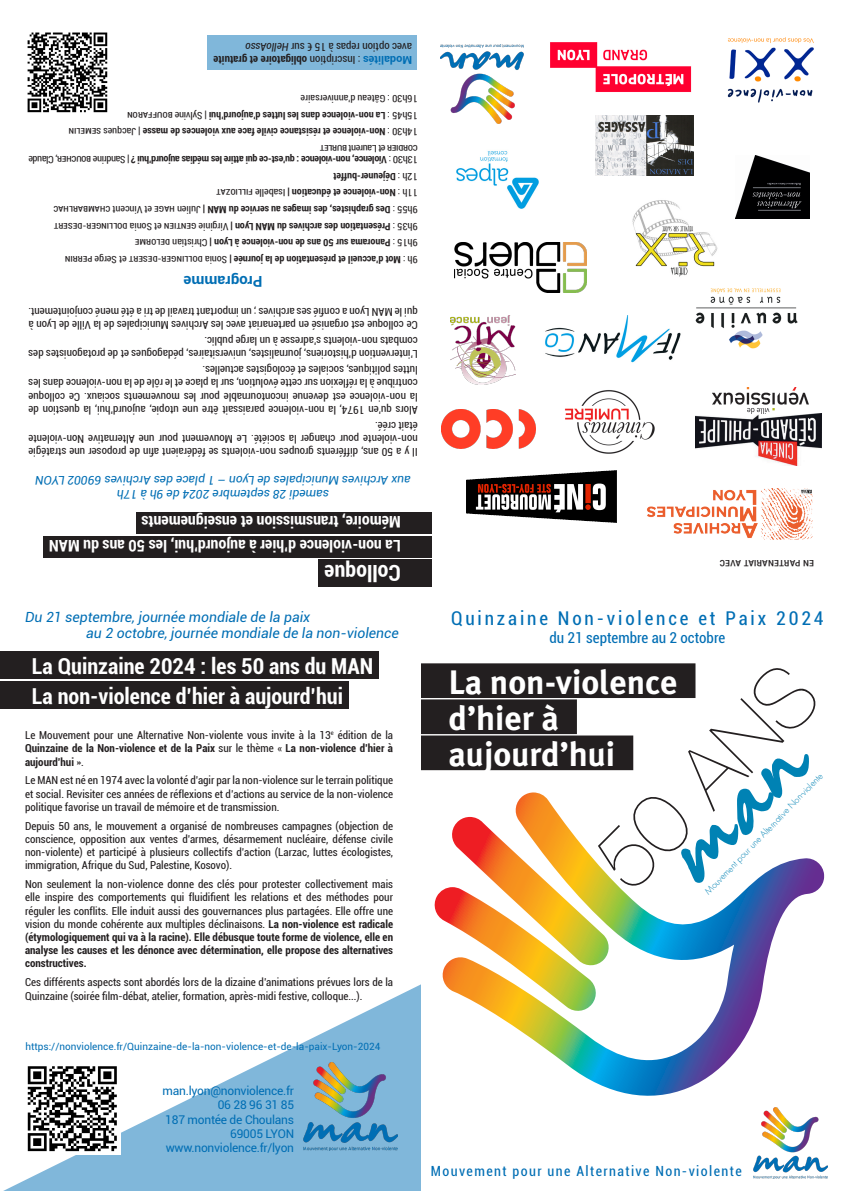
<style>
.page{position:relative;width:842px;height:1191px;background:#fff}
.page>*{position:absolute;margin:0;border:0;box-sizing:border-box;transform-origin:0 0}
.t1{font:200 84.9px "Helvetica Neue";color:#231f20}
.t2{font:700 33.9px/36px "Meta Plus";color:#fff}
.Titre_cadre_noir{font:700 condensed 22px "Roboto";color:#fff}
.t3{font:condensed 19px "Roboto";letter-spacing:.15em;color:#006eb4}
.Titre_cadre_noir-2{font:700 condensed 16px "Roboto";color:#fff}
.t4{font:condensed 15px "Roboto";color:#006eb4}
.t5{font:700 15px "Roboto";color:#006eb4}
.t6{font:italic 14px "Roboto";color:#006eb4}
.t7{font:condensed 14px "Roboto";letter-spacing:.1em;color:#006eb4}
.t8{font:12px "Roboto";letter-spacing:-.02em;color:#006eb4}
.Style_de_paragraphe_1{font:italic 12px "Roboto";color:#006eb4}
.Style_de_paragraphe_2{font:condensed 11px/13.2px "Roboto";color:#231f20;text-align:justify}
.t9{font:700 condensed 10px "Roboto";color:#231f20}
.t10{font:700 condensed 10px/11px "Roboto";letter-spacing:-.02em;color:#231f20}
.t11{font:condensed 10px "Roboto";color:#231f20}
.t12{font:10px "Roboto";color:#006eb4}
.t13{font:300 8.8px "Futura";color:#0082b4}
.s1{font-weight:700;font-stretch:normal;color:#006eb4}
.s2{font-weight:700}
.s3{font-style:italic}
.s4{font-weight:400}
</style>
<div class="page">
<svg style="left:3px;top:984px;width:418px;height:207px"></svg>
<div style="left:421px;top:663px;width:274px;height:35px;background:#231f20"></div>
<div style="left:421px;top:699px;width:156px;height:35px;background:#231f20"></div>
<div style="left:421px;top:735px;width:212px;height:35px;background:#231f20"></div>
<svg style="left:440px;top:792px;width:384px;height:304px"></svg>
<svg style="left:667px;top:754px;width:142px;height:129px"></svg>
<img style="left:303px;top:1062px;width:94px;height:88px">
<div style="left:1px;top:651px;width:378px;height:28px;background:#231f20"></div>
<div style="left:1px;top:681px;width:348px;height:28px;background:#231f20"></div>
<img style="left:753px;top:1107px;width:74px;height:71px">
<img style="left:24px;top:1061px;width:97px;height:94px">
<div style="left:207px;top:35px;width:209px;height:34px;background:#80b7da"></div>
<img style="left:451px;top:315px;width:65px;height:69px">
<div style="left:319px;top:559px;width:113px;height:28px;background:#231f20"></div>
<div style="left:43px;top:536px;width:389px;height:21px;background:#231f20"></div>
<div style="left:136px;top:512px;width:296px;height:21px;background:#231f20"></div>
<img style="left:727px;top:37px;width:87px;height:66px">
<img style="left:632px;top:200px;width:86px;height:77px">
<img style="left:440px;top:45px;width:83px;height:78px">
<img style="left:735px;top:155px;width:75px;height:63px">
<img style="left:695px;top:413px;width:126px;height:53px">
<img style="left:713px;top:388px;width:96px;height:25px">
<img style="left:27px;top:32px;width:81px;height:81px">
<img style="left:647px;top:488px;width:166px;height:52px">
<img style="left:695px;top:288px;width:103px;height:61px">
<img style="left:454px;top:242px;width:133px;height:51px">
<img style="left:565px;top:390px;width:90px;height:64px">
<img style="left:466px;top:471px;width:150px;height:52px">
<img style="left:596px;top:116px;width:97px;height:60px">
<img style="left:456px;top:151px;width:83px;height:58px">
<img style="left:550px;top:42px;width:142px;height:50px">
<img style="left:442px;top:410px;width:93px;height:39px">
<img style="left:545px;top:316px;width:136px;height:47px">
<p class="Style_de_paragraphe_2" style="left:412px;top:67px;width:200px;rotate:-180deg"><span class="s1">Modalités</span> : Inscription <span class="s2">obligatoire et gratuite </span>avec option repas à 15 € sur <span class="s3">HelloAsso</span></p>
<p class="t11" style="left:418px;top:105px;width:118px;rotate:-180deg">16h30 : Gâteau d’anniversaire</p>
<p class="t11" style="left:148px;top:122px;width:23px;rotate:-180deg">aron</p>
<p class="t9" style="left:418px;top:122px;width:266px;rotate:-180deg"><span class="s4">15h45 :</span> La non-violence dans les luttes d’aujourd’hui <span class="s4">| Sylvine Bouff</span></p>
<p class="t11" style="left:92px;top:139px;width:25px;rotate:-180deg">me lin</p>
<p class="t9" style="left:418px;top:139px;width:322px;rotate:-180deg"><span class="s4">14h30 :</span> Non-violence et résistance civile face aux violences de masse <span class="s4">| Jacques Se</span></p>
<p class="t11" style="left:62px;top:166px;width:35px;rotate:-180deg">r, Claude</p>
<p class="t10" style="left:418px;top:165px;width:352px;rotate:-180deg"><span class="s4">13h30 :</span> Violence, non-violence : qu’est-ce qui attire les médias aujourd’hui ? <span class="s4">| Sandrine Bouche<br>Cor eid r et Laurent Burl te</span></p>
<p class="t9" style="left:418px;top:183px;width:86px;rotate:-180deg"><span class="s4">12h :</span> Déjeuner-buffet</p>
<p class="t9" style="left:418px;top:200px;width:203px;rotate:-180deg"><span class="s4">11h :</span> Non-violence et éducation | <span class="s4">Isabelle Filliozat</span></p>
<p class="t11" style="left:100px;top:216px;width:48px;rotate:-180deg">ambarlh ac</p>
<p class="t9" style="left:418px;top:217px;width:313px;rotate:-180deg"><span class="s4">9h55 :</span> Des graphistes, des images au service du MAN | <span class="s4">Julien Hage et Vincent Ch</span></p>
<p class="t11" style="left:187px;top:233px;width:134px;rotate:-180deg">nti ne et Sonia Dollinge r-D ese r t</p>
<p class="t9" style="left:418px;top:233px;width:227px;rotate:-180deg"><span class="s4">9h35 :</span> Présentation des archives du MAN Lyon | <span class="s4">Virginie Ge</span></p>
<p class="t9" style="left:418px;top:250px;width:283px;rotate:-180deg"><span class="s4">9h15 :</span> Panorama sur 50 ans de non-violence à Lyon | <span class="s4">Christian eD lorme</span></p>
<p class="t11" style="left:83px;top:266px;width:19px;rotate:-180deg">rrin</p>
<p class="t9" style="left:418px;top:267px;width:331px;rotate:-180deg"><span class="s4">9h :</span> Mot d’accueil et présentation de la journée | <span class="s4">Sonia Dollinge r-D ese rt et Serge Pe</span></p>
<p class="t5" style="left:262px;top:291px;width:80px;rotate:-180deg">Programme</p>
<p class="Style_de_paragraphe_2" style="left:418px;top:332px;width:391px;rotate:-180deg">Ce colloque est organisé en partenariat avec les Archives Municipales de la Ville de Lyon à qui le MAN Lyon a confié ses archives ; un important travail de tri a été mené conjointement.</p>
<p class="Style_de_paragraphe_2" style="left:418px;top:361px;width:391px;rotate:-180deg">L’intervention d’historiens, journalistes, universitaires, pédagogues et de protagonistes des combats non-violents s’adresse à un large public.</p>
<p class="Style_de_paragraphe_2" style="left:418px;top:417px;width:391px;rotate:-180deg">Alors qu’en 1974, la non-violence paraissait être une utopie, aujourd’hui, la question de la non-violence est devenue incontournable pour les mouvements sociaux. Ce colloque contribue à la réflexion sur cette évolution, sur la place et le rôle de la non-violence dans les luttes politiques, sociales et écologistes actuelles.</p>
<p class="Style_de_paragraphe_2" style="left:418px;top:459px;width:391px;rotate:-180deg">Il y a 50 ans, différents groupes non-violents se fédéraient afin de proposer une stratégie non-violente pour changer la société. Le Mouvement pour une Alternative Non-violente était créé.</p>
<p class="Style_de_paragraphe_1" style="left:411px;top:488px;width:377px;rotate:-180deg">aux Archives Municipales de Lyon – 1 place des Archives 69002 LYON</p>
<p class="Style_de_paragraphe_1" style="left:329px;top:503px;width:213px;rotate:-180deg">samedi 28 septembre 2024 de 9h à 17h</p>
<p class="Titre_cadre_noir-2" style="left:401px;top:533px;width:261px;rotate:-180deg">Mémoire, transmission et enseignements</p>
<p class="Titre_cadre_noir-2" style="left:401px;top:557px;width:353px;rotate:-180deg">La non-violence d’hier à aujourd’hui, les 50 ans du MAN</p>
<p class="Titre_cadre_noir" style="left:401px;top:588px;width:78px;rotate:-180deg">Colloque</p>
<p class="Style_de_paragraphe_2" style="left:814px;top:571px;width:96px;rotate:-180deg">En parte nariat av ce</p>
<p class="t6" style="left:25px;top:607px;width:287px">Du 21 septembre, journée mondiale de la paix</p>
<p class="t6" style="left:86px;top:623px;width:314px">au 2 octobre, journée mondiale de la non-violence</p>
<p class="Titre_cadre_noir" style="left:32px;top:650px;width:343px">La Quinzaine 2024 : les 50 ans du MAN</p>
<p class="Titre_cadre_noir" style="left:32px;top:680px;width:313px">La non-violence d’hier à aujourd’hui</p>
<p class="Style_de_paragraphe_2" style="left:25px;top:728px;width:369px">Le Mouvement pour une Alternative Non-violente vous invite à la 13<sup>e</sup> édition de la <span class="s2">Quinzaine de la Non-violence et de la Paix</span> sur le thème « <span class="s2">La non-violence d’hier à aujourd’hui</span> ».</p>
<p class="Style_de_paragraphe_2" style="left:25px;top:773px;width:369px">Le MAN est né en 1974 avec la volonté d’agir par la non-violence sur le terrain politique et social. Revisiter ces années de réflexions et d’actions au service de la non-violence politique favorise un travail de mémoire et de transmission.</p>
<p class="Style_de_paragraphe_2" style="left:25px;top:819px;width:370px">Depuis 50 ans, le mouvement a organisé de nombreuses campagnes (objection de conscience, opposition aux ventes d’armes, désarmement nucléaire, défense civile non-violente) et participé à plusieurs collectifs d’action (Larzac, luttes écologistes, immigration, Afrique du Sud, Palestine, Kosovo).</p>
<p class="Style_de_paragraphe_2" style="left:25px;top:877px;width:370px">Non seulement la non-violence donne des clés pour protester collectivement mais elle inspire des comportements qui fluidifient les relations et des méthodes pour réguler les conflits. Elle induit aussi des gouvernances plus partagées. Elle offre une vision du monde cohérente aux multiples déclinaisons. <span class="s2">La non-violence est radicale (étymologiquement qui va à la racine). Elle débusque toute forme de violence, elle en analyse les causes et les dénonce avec détermination, elle propose des alternatives constructives.</span></p>
<p class="Style_de_paragraphe_2" style="left:25px;top:975px;width:369px">Ces différents aspects sont abordés lors de la dizaine d’animations prévues lors de la<br>Quinzaine (soirée film-débat, atelier, formation, après-midi festive, colloque...).</p>
<p class="t12" style="left:25px;top:1039px;width:356px">https://nonviolence.fr/Quinzaine-de-la-non-violence-et-de-la-paix-Lyon-2024</p>
<p class="t8" style="left:163px;top:1082px;width:133px">man.lyon@nonviolence.fr</p>
<p class="t8" style="left:218px;top:1096px;width:78px">06 28 96 31 85</p>
<p class="t8" style="left:165px;top:1111px;width:130px">187 montée de Choulans</p>
<p class="t8" style="left:230px;top:1125px;width:65px">69005 LYON</p>
<p class="t8" style="left:166px;top:1139px;width:130px">www.nonviolence.fr/lyon</p>
<p class="t3" style="left:451px;top:605px;width:374px">Quinzaine Non-violence et Paix 2024</p>
<p class="t4" style="left:549px;top:627px;width:177px">du 21 septembre au 2 octobre</p>
<p class="t1" style="left:575px;top:838px;width:275px;rotate:-45deg">50 ANS</p>
<p class="t2" style="left:448px;top:664px;width:231px">La non-violence d’hier à aujourd’hui</p>
<p class="t13" style="left:702px;top:889px;width:166px;rotate:-46deg">Mouvement pour une Alternative Non-violente</p>
<p class="t7" style="left:431px;top:1161px;width:312px">Mouvement pour une Alternative Non-violente</p>
</div>
